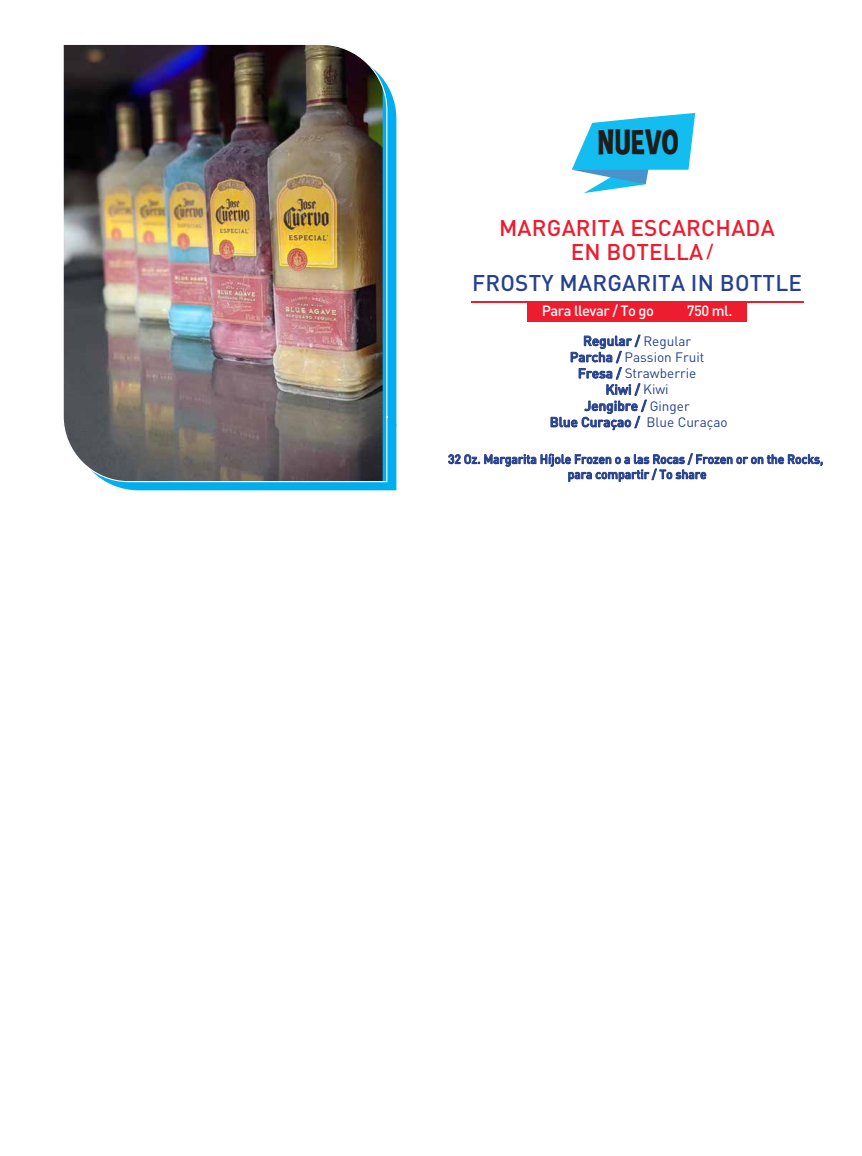
<style>
.page{position:relative;width:862px;height:1156px;background:#fff}
.page>*{position:absolute;margin:0;border:0;box-sizing:border-box;transform-origin:0 0}
.t1{font:35.8px "Dimbo";letter-spacing:.01em;color:#1d1d1b}
.t2{font:500 22.5px/23.6px "DINOT";letter-spacing:.01em;color:#ed1c2e;text-align:center}
.t3{font:500 22.5px "DINOT";letter-spacing:.01em;color:#25408f}
.t4{font:500 14.7px "DINOT";letter-spacing:-.035em;color:#fff}
.t5{font:13.5px/16.2px "DINOT";color:#25408f;text-align:center}
.t6{font:500 12.6px/15.2px "DINOT";color:#25408f;text-align:center;scale:.95 1}
.s1{font-size:18.1px}
.s2{font-weight:500}
</style>
<div class="page">
<div style="left:527px;top:302px;width:219px;height:20px;background:#ed1c2e"></div>
<hr style="left:471px;top:301px;width:332px;height:2px;background:#ed1c2e">
<svg style="left:550px;top:335px;width:96px;height:95px"></svg>
<svg style="left:571px;top:113px;width:124px;height:80px"></svg>
<div style="left:108px;top:87px;width:288px;height:403px;background:#00aeef"></div>
<img style="left:63px;top:44px;width:325px;height:439px">
<svg style="left:448px;top:453px;width:374px;height:29px"></svg>
<h1 class="t1" style="left:598px;top:121px;width:82px">NUEVO</h1>
<h2 class="t2" style="left:499px;top:216px;width:277px">MARGARITA ESCARCHADA<br>EN BOTELLA <span class="s1">/</span></h2>
<h2 class="t3" style="left:472px;top:269px;width:331px">FROSTY MARGARITA IN BOTTLE</h2>
<p class="t4" style="left:541px;top:302px;width:114px">Para llevar / To go</p>
<p class="t4" style="left:686px;top:302px;width:47px">750 ml.</p>
<p class="t5" style="left:549px;top:332px;width:179px"><span class="s2">Regular /</span> Regular<br><span class="s2">Parcha /</span> Passion Fruit<br><span class="s2">Fresa /</span> Strawberrie<br><span class="s2">Kiwi /</span> Kiwi<br><span class="s2">Jengibre /</span> Ginger<br><span class="s2">Blue Curaçao /</span> Blue Curaçao</p>
<p class="t6" style="left:448px;top:451px;width:396px">32 Oz. Margarita Híjole Frozen o a las Rocas / Frozen or on the Rocks, para compartir / To share</p>
</div>
